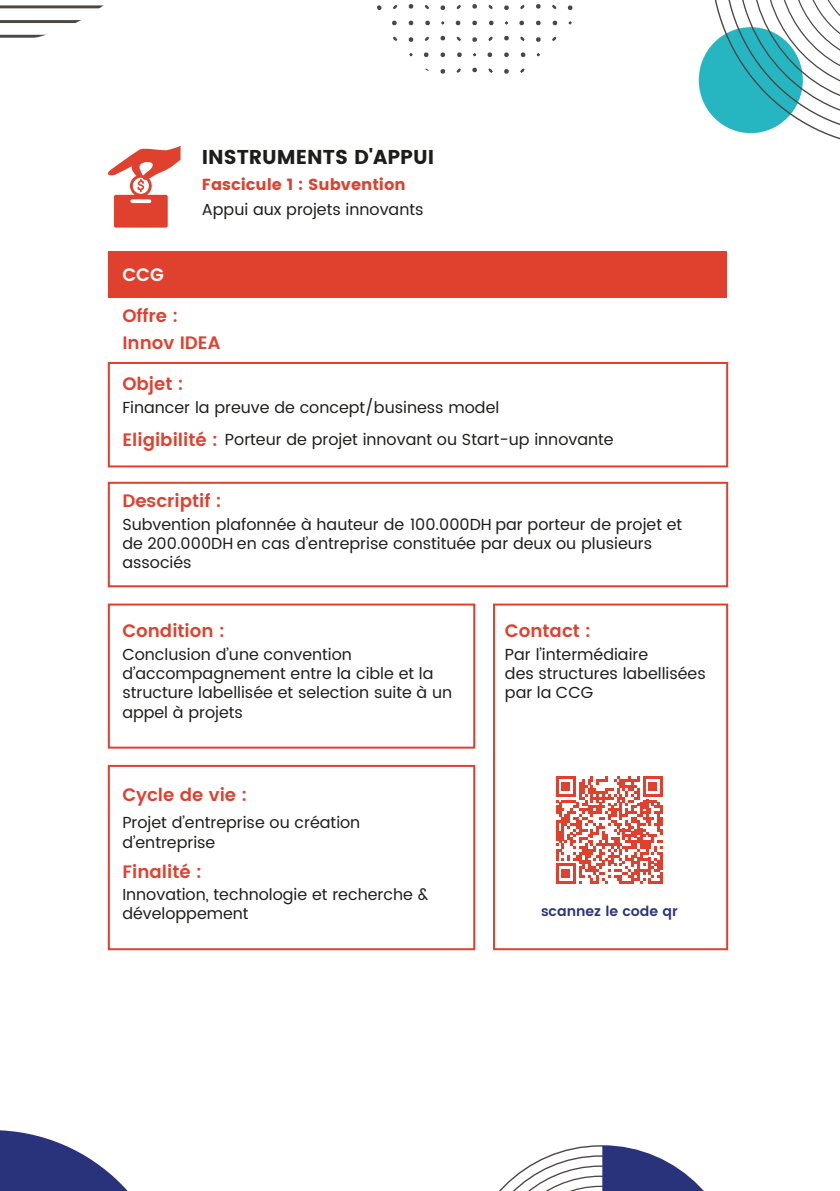
<style>
.page{position:relative;width:840px;height:1191px;background:#fff}
.page>*{position:absolute;margin:0;border:0;box-sizing:border-box;transform-origin:0 0}
.t1{font:20px "Poppins";color:#1d1d1b}
.t2{font:600 18px/27.4px "Poppins";color:#e0412e}
.t3{font:600 18px "Poppins";color:#fff}
.t4{font:16px/19.2px "Poppins";color:#1d1d1b}
.t5{font:16px "Poppins";color:#e0412e}
.t6{font:600 14px "Poppins";color:#29347c}
</style>
<div class="page">
<div style="left:698px;top:27px;width:104px;height:106px;background:#26b6c1;border-radius:50%"></div>
<svg style="left:710px;top:0;width:129px;height:139px"></svg>
<svg style="left:377px;top:5px;width:4px;height:5px"></svg>
<svg style="left:440px;top:5px;width:5px;height:5px"></svg>
<svg style="left:393px;top:5px;width:5px;height:5px"></svg>
<svg style="left:408px;top:20px;width:5px;height:6px"></svg>
<svg style="left:408px;top:4px;width:5px;height:5px"></svg>
<svg style="left:392px;top:20px;width:5px;height:6px"></svg>
<svg style="left:425px;top:20px;width:5px;height:6px"></svg>
<svg style="left:408px;top:37px;width:5px;height:5px"></svg>
<svg style="left:424px;top:5px;width:5px;height:5px"></svg>
<svg style="left:393px;top:36px;width:5px;height:5px"></svg>
<svg style="left:504px;top:5px;width:5px;height:5px"></svg>
<svg style="left:456px;top:4px;width:5px;height:6px"></svg>
<svg style="left:472px;top:20px;width:5px;height:6px"></svg>
<svg style="left:472px;top:4px;width:5px;height:5px"></svg>
<svg style="left:455px;top:20px;width:5px;height:6px"></svg>
<svg style="left:489px;top:20px;width:4px;height:6px"></svg>
<svg style="left:472px;top:37px;width:5px;height:5px"></svg>
<svg style="left:488px;top:4px;width:5px;height:6px"></svg>
<svg style="left:424px;top:36px;width:5px;height:5px"></svg>
<svg style="left:440px;top:52px;width:5px;height:5px"></svg>
<svg style="left:440px;top:36px;width:5px;height:5px"></svg>
<svg style="left:424px;top:52px;width:4px;height:5px"></svg>
<svg style="left:457px;top:52px;width:5px;height:5px"></svg>
<svg style="left:440px;top:69px;width:5px;height:5px"></svg>
<svg style="left:441px;top:21px;width:4px;height:4px"></svg>
<svg style="left:456px;top:36px;width:5px;height:5px"></svg>
<svg style="left:409px;top:53px;width:4px;height:4px"></svg>
<svg style="left:567px;top:5px;width:5px;height:5px"></svg>
<svg style="left:520px;top:4px;width:5px;height:6px"></svg>
<svg style="left:536px;top:20px;width:4px;height:6px"></svg>
<svg style="left:536px;top:4px;width:4px;height:5px"></svg>
<svg style="left:519px;top:20px;width:5px;height:6px"></svg>
<svg style="left:552px;top:20px;width:5px;height:6px"></svg>
<svg style="left:536px;top:37px;width:4px;height:5px"></svg>
<svg style="left:552px;top:4px;width:5px;height:6px"></svg>
<svg style="left:488px;top:36px;width:5px;height:5px"></svg>
<svg style="left:504px;top:52px;width:5px;height:5px"></svg>
<svg style="left:504px;top:36px;width:5px;height:5px"></svg>
<svg style="left:487px;top:52px;width:5px;height:5px"></svg>
<svg style="left:520px;top:52px;width:5px;height:5px"></svg>
<svg style="left:504px;top:69px;width:5px;height:5px"></svg>
<svg style="left:520px;top:36px;width:5px;height:5px"></svg>
<svg style="left:456px;top:68px;width:5px;height:5px"></svg>
<svg style="left:472px;top:67px;width:5px;height:6px"></svg>
<svg style="left:488px;top:68px;width:5px;height:5px"></svg>
<svg style="left:552px;top:36px;width:5px;height:5px"></svg>
<svg style="left:568px;top:21px;width:4px;height:4px"></svg>
<svg style="left:520px;top:68px;width:5px;height:5px"></svg>
<svg style="left:0;top:5px;width:104px;height:33px"></svg>
<svg style="left:499px;top:1145px;width:205px;height:46px"></svg>
<svg style="left:0;top:1130px;width:128px;height:61px"></svg>
<div style="left:108px;top:251px;width:618px;height:46px;background:#e0412e"></div>
<div style="left:108px;top:362px;width:619px;height:105px;border:2px solid #e23f2e"></div>
<div style="left:108px;top:482px;width:619px;height:105px;border:2px solid #e23f2e"></div>
<div style="left:108px;top:603px;width:367px;height:145px;border:2px solid #e23f2e"></div>
<div style="left:492px;top:603px;width:235px;height:347px;border:2px solid #e23f2e"></div>
<div style="left:108px;top:765px;width:367px;height:185px;border:2px solid #e23f2e"></div>
<svg style="left:107px;top:146px;width:73px;height:82px"></svg>
<svg style="left:556px;top:776px;width:106px;height:107px"></svg>
<p class="t1" style="left:202px;top:145px;width:234px">INSTRUMENTS D'APPUI</p>
<p class="t5" style="left:202px;top:175px;width:205px">Fascicule 1 : Subvention</p>
<p class="t4" style="left:202px;top:200px;width:223px">Appui aux projets innovants</p>
<p class="t3" style="left:122px;top:261px;width:43px">CCG</p>
<p class="t2" style="left:122px;top:302px;width:100px">Offre :<br>Innov IDEA</p>
<p class="t2" style="left:122px;top:370px;width:63px">Objet :</p>
<p class="t4" style="left:122px;top:399px;width:378px">Financer la preuve de concept/business model</p>
<p class="t2" style="left:122px;top:426px;width:97px">Eligibilité :</p>
<p class="t4" style="left:225px;top:430px;width:390px">Porteur de projet innovant ou Start-up innovante</p>
<p class="t2" style="left:122px;top:488px;width:101px">Descriptif :</p>
<p class="t4" style="left:122px;top:515px;width:561px">Subvention plafonnée à hauteur de 100.000DH par porteur de projet et de 200.000DH en cas d’entreprise constituée par deux ou plusieurs associés</p>
<p class="t2" style="left:122px;top:617px;width:104px">Condition :</p>
<p class="t4" style="left:122px;top:645px;width:331px">Conclusion d’une convention d’accompagnement entre la cible et la structure labellisée et selection suite à un appel à projets</p>
<p class="t2" style="left:122px;top:781px;width:126px">Cycle de vie :</p>
<p class="t4" style="left:122px;top:813px;width:239px">Projet d’entreprise ou création d’entreprise</p>
<p class="t4" style="left:122px;top:885px;width:307px">Innovation, technologie et recherche &amp; développement</p>
<p class="t2" style="left:122px;top:859px;width:81px">Finalité :</p>
<p class="t2" style="left:504px;top:617px;width:87px">Contact :</p>
<p class="t4" style="left:504px;top:645px;width:202px">Par l’intermédiaire<br>des structures labellisées par la CCG</p>
<p class="t6" style="left:540px;top:900px;width:138px">scannez le code qr</p>
</div>
